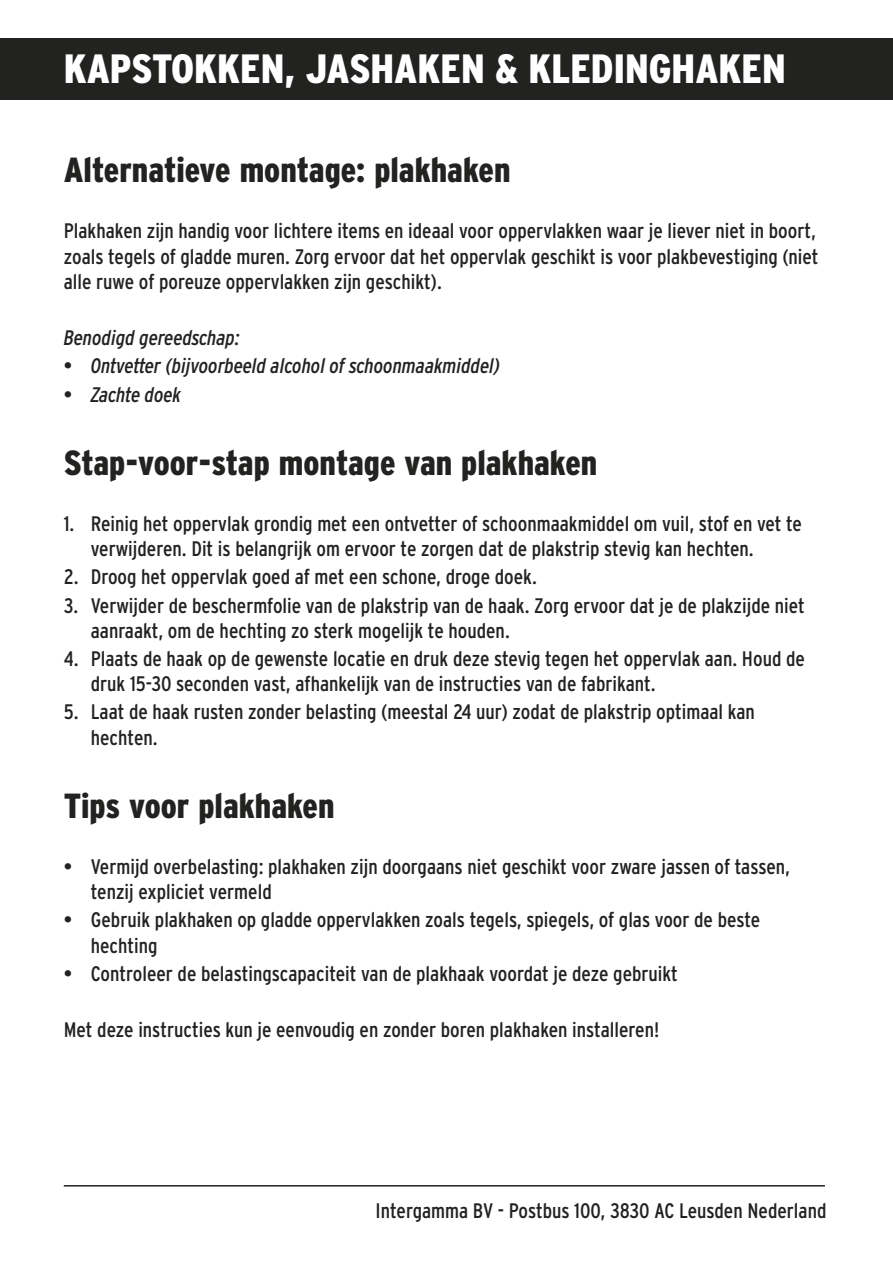
<style>
.page{position:relative;width:893px;height:1263px;background:#fff}
.page>*{position:absolute;margin:0;border:0;box-sizing:border-box;transform-origin:0 0}
.t1{font:900 40.8px "Interstate Condensed";color:#fff}
.t2{font:900 34.8px "Interstate Condensed";color:#222221}
.t3{font:21px/25.2px "Interstate Condensed";color:#222221}
.t4{font:italic 21px "Interstate Condensed";color:#222221}
</style>
<div class="page">
<div style="left:0;top:38px;width:893px;height:62px;background:#222221"></div>
<hr style="left:64px;top:1185px;width:761px;height:1px;background:#222221">
<h1 class="t1" style="left:64px;top:46px;width:724px">KAPSTOKKEN, JASHAKEN &amp; KLEDINGHAKEN</h1>
<h2 class="t2" style="left:64px;top:150px;width:448px">Alternatieve montage: plakhaken</h2>
<p class="t3" style="left:64px;top:218px;width:756px">Plakhaken zijn handig voor lichtere items en ideaal voor oppervlakken waar je liever niet in boort, zoals tegels of gladde muren. Zorg ervoor dat het oppervlak geschikt is voor plakbevestiging (niet alle ruwe of poreuze oppervlakken zijn geschikt).</p>
<p class="t4" style="left:64px;top:326px;width:178px">Benodigd gereedschap:</p>
<p class="t4" style="left:64px;top:354px;width:438px">• Ontvetter (bijvoorbeeld alcohol of schoonmaakmiddel)</p>
<p class="t4" style="left:64px;top:382px;width:119px">• Zachte doek</p>
<h2 class="t2" style="left:64px;top:443px;width:535px">Stap-voor-stap montage van plakhaken</h2>
<p class="t3" style="left:91px;top:511px;width:713px;text-indent:-27px">1. Reinig het oppervlak grondig met een ontvetter of schoonmaakmiddel om vuil, stof en vet te verwijderen. Dit is belangrijk om ervoor te zorgen dat de plakstrip stevig kan hechten.</p>
<p class="t3" style="left:64px;top:564px;width:475px">2. Droog het oppervlak goed af met een schone, droge doek.</p>
<p class="t3" style="left:91px;top:592px;width:716px;text-indent:-27px">3. Verwijder de beschermfolie van de plakstrip van de haak. Zorg ervoor dat je de plakzijde niet aanraakt, om de hechting zo sterk mogelijk te houden.</p>
<p class="t3" style="left:91px;top:646px;width:716px;text-indent:-27px">4. Plaats de haak op de gewenste locatie en druk deze stevig tegen het oppervlak aan. Houd de druk 15-30 seconden vast, afhankelijk van de instructies van de fabrikant.</p>
<p class="t3" style="left:91px;top:699px;width:666px;text-indent:-27px">5. Laat de haak rusten zonder belasting (meestal 24 uur) zodat de plakstrip optimaal kan hechten.</p>
<h2 class="t2" style="left:64px;top:786px;width:272px">Tips voor plakhaken</h2>
<p class="t3" style="left:91px;top:854px;width:701px;text-indent:-27px">• Vermijd overbelasting: plakhaken zijn doorgaans niet geschikt voor zware jassen of tassen, tenzij expliciet vermeld</p>
<p class="t3" style="left:91px;top:907px;width:671px;text-indent:-27px">• Gebruik plakhaken op gladde oppervlakken zoals tegels, spiegels, of glas voor de beste hechting</p>
<p class="t3" style="left:64px;top:961px;width:616px">• Controleer de belastingscapaciteit van de plakhaak voordat je deze gebruikt</p>
<p class="t3" style="left:64px;top:1017px;width:597px">Met deze instructies kun je eenvoudig en zonder boren plakhaken installeren!</p>
<p class="t3" style="left:376px;top:1198px;width:452px">Intergamma BV - Postbus 100, 3830 AC Leusden Nederland</p>
</div>
